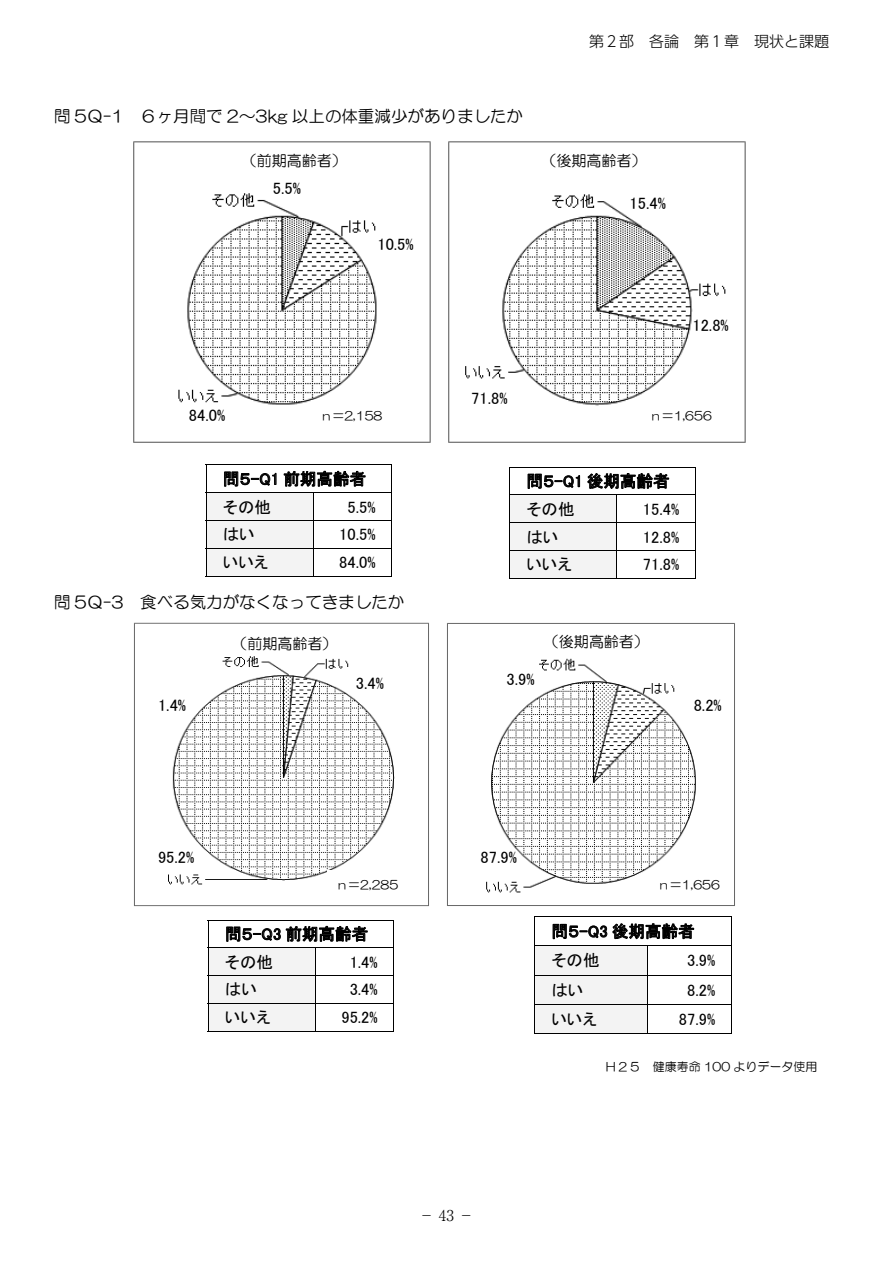
<style>
.page{position:relative;width:893px;height:1263px;background:#fff}
.page>*{position:absolute;margin:0;border:0;box-sizing:border-box;transform-origin:0 0}
.t1{font:16.5px/27.8px "MS P Gothic";color:#000}
.t2{font:16.5px "HG Maru Gothic MPRO";color:#000}
.t3{font:15px "HG Maru Gothic MPRO";color:#000}
.t4{font:300 15px "UD Shin Go Pr 6";color:#000}
.t5{font:300 15px "Ryumin Pro";color:#000}
.t6{font:12px "HG Maru Gothic MPRO";color:#000}
</style>
<div class="page">
<img style="left:133px;top:141px;width:298px;height:302px">
<img style="left:448px;top:141px;width:298px;height:302px">
<img style="left:134px;top:622px;width:295px;height:285px">
<img style="left:447px;top:623px;width:288px;height:283px">
<svg style="left:224px;top:471px;width:52px;height:15px"></svg>
<svg style="left:284px;top:471px;width:81px;height:16px"></svg>
<hr style="left:206px;top:465px;width:186px;height:1px;background:#000">
<div style="left:206px;top:493px;width:107px;height:27px;background:#f3f3f3"></div>
<hr style="left:206px;top:492px;width:186px;height:1px;background:#000">
<div style="left:206px;top:521px;width:107px;height:27px;background:#f3f3f3"></div>
<hr style="left:206px;top:520px;width:186px;height:1px;background:#000">
<div style="left:206px;top:548px;width:107px;height:27px;background:#f3f3f3"></div>
<hr style="left:206px;top:548px;width:186px;height:1px;background:#000">
<svg style="left:206px;top:466px;width:1px;height:110px"></svg>
<hr style="left:206px;top:576px;width:107px;height:1px;background:#000">
<svg style="left:313px;top:493px;width:1px;height:83px"></svg>
<hr style="left:313px;top:576px;width:78px;height:1px;background:#000">
<svg style="left:391px;top:466px;width:1px;height:111px"></svg>
<svg style="left:528px;top:474px;width:52px;height:15px"></svg>
<svg style="left:587px;top:473px;width:82px;height:16px"></svg>
<hr style="left:509px;top:467px;width:187px;height:1px;background:#000">
<div style="left:510px;top:495px;width:106px;height:27px;background:#f3f3f3"></div>
<hr style="left:509px;top:494px;width:187px;height:1px;background:#000">
<div style="left:510px;top:523px;width:106px;height:27px;background:#f3f3f3"></div>
<hr style="left:509px;top:522px;width:187px;height:1px;background:#000">
<div style="left:510px;top:551px;width:106px;height:27px;background:#f3f3f3"></div>
<hr style="left:509px;top:550px;width:187px;height:1px;background:#000">
<svg style="left:509px;top:468px;width:1px;height:110px"></svg>
<hr style="left:509px;top:578px;width:107px;height:1px;background:#000">
<svg style="left:616px;top:495px;width:1px;height:84px"></svg>
<hr style="left:617px;top:578px;width:78px;height:1px;background:#000">
<svg style="left:695px;top:468px;width:1px;height:111px"></svg>
<svg style="left:553px;top:923px;width:141px;height:16px"></svg>
<hr style="left:534px;top:916px;width:198px;height:1px;background:#000">
<div style="left:535px;top:946px;width:112px;height:29px;background:#f3f3f3"></div>
<hr style="left:534px;top:945px;width:198px;height:1px;background:#000">
<div style="left:535px;top:975px;width:112px;height:29px;background:#f3f3f3"></div>
<hr style="left:534px;top:975px;width:198px;height:1px;background:#000">
<div style="left:535px;top:1005px;width:112px;height:28px;background:#f3f3f3"></div>
<hr style="left:534px;top:1004px;width:198px;height:1px;background:#000">
<svg style="left:534px;top:917px;width:1px;height:116px"></svg>
<hr style="left:534px;top:1033px;width:114px;height:1px;background:#000">
<hr style="left:648px;top:1033px;width:83px;height:1px;background:#000">
<svg style="left:731px;top:917px;width:1px;height:117px"></svg>
<svg style="left:226px;top:926px;width:142px;height:16px"></svg>
<hr style="left:208px;top:920px;width:186px;height:1px;background:#000">
<div style="left:208px;top:948px;width:107px;height:27px;background:#f3f3f3"></div>
<hr style="left:208px;top:947px;width:186px;height:1px;background:#000">
<div style="left:208px;top:976px;width:107px;height:27px;background:#f3f3f3"></div>
<hr style="left:208px;top:975px;width:186px;height:1px;background:#000">
<div style="left:208px;top:1004px;width:107px;height:27px;background:#f3f3f3"></div>
<hr style="left:208px;top:1003px;width:186px;height:1px;background:#000">
<svg style="left:208px;top:921px;width:1px;height:110px"></svg>
<hr style="left:208px;top:1031px;width:107px;height:1px;background:#000">
<svg style="left:315px;top:948px;width:1px;height:83px"></svg>
<hr style="left:315px;top:1031px;width:78px;height:1px;background:#000">
<svg style="left:393px;top:921px;width:1px;height:111px"></svg>
<div style="left:327px;top:870px;width:83px;height:29px;background:#fff"></div>
<div style="left:194px;top:629px;width:181px;height:23px;background:#fff"></div>
<div style="left:535px;top:627px;width:171px;height:26px;background:#fff"></div>
<div style="left:312px;top:401px;width:96px;height:29px;background:#fff"></div>
<div style="left:641px;top:401px;width:89px;height:29px;background:#fff"></div>
<div style="left:649px;top:870px;width:81px;height:29px;background:#fff"></div>
<div style="left:188px;top:147px;width:205px;height:31px;background:#fff"></div>
<div style="left:503px;top:147px;width:181px;height:31px;background:#fff"></div>
<p class="t2" style="left:54px;top:108px;width:470px">問 5Ｑ-1 ６ヶ月間で 2～3kg 以上の体重減少がありましたか</p>
<p class="t4" style="left:589px;top:29px;width:242px">第２部　各論　第１章　現状と課題</p>
<p class="t3" style="left:242px;top:154px;width:107px">（前期高齢者）</p>
<p class="t3" style="left:541px;top:154px;width:107px">（後期高齢者）</p>
<p class="t1" style="left:189px;top:401px;width:38px">84.0%</p>
<p class="t1" style="left:273px;top:174px;width:30px">5.5%</p>
<p class="t1" style="left:377px;top:230px;width:38px">10.5%</p>
<p class="t1" style="left:630px;top:189px;width:38px">15.4%</p>
<p class="t1" style="left:471px;top:384px;width:38px">71.8%</p>
<p class="t1" style="left:692px;top:311px;width:38px">12.8%</p>
<p class="t6" style="left:320px;top:409px;width:64px">ｎ＝2,158</p>
<p class="t6" style="left:650px;top:409px;width:64px">ｎ＝1,656</p>
<p class="t1" style="left:223px;top:465px;width:145px">問５-Q1 前期高齢者その他</p>
<p class="t1" style="left:348px;top:493px;width:30px">5.5%</p>
<p class="t1" style="left:223px;top:520px;width:34px">はい</p>
<p class="t1" style="left:339px;top:520px;width:38px">10.5%</p>
<p class="t1" style="left:223px;top:548px;width:47px">いいえ</p>
<p class="t1" style="left:339px;top:548px;width:38px">84.0%</p>
<p class="t2" style="left:54px;top:594px;width:352px">問 5Ｑ-3 食べる気力がなくなってきましたか</p>
<p class="t1" style="left:526px;top:467px;width:145px">問５-Q1 後期高齢者その他</p>
<p class="t1" style="left:643px;top:495px;width:38px">15.4%</p>
<p class="t1" style="left:526px;top:523px;width:34px">はい</p>
<p class="t1" style="left:643px;top:523px;width:38px">12.8%</p>
<p class="t1" style="left:526px;top:550px;width:47px">いいえ</p>
<p class="t1" style="left:643px;top:550px;width:38px">71.8%</p>
<p class="t3" style="left:232px;top:636px;width:107px">（前期高齢者）</p>
<p class="t3" style="left:544px;top:634px;width:107px">（後期高齢者）</p>
<p class="t1" style="left:158px;top:691px;width:30px">1.4%</p>
<p class="t1" style="left:356px;top:669px;width:30px">3.4%</p>
<p class="t1" style="left:507px;top:665px;width:30px">3.9%</p>
<p class="t1" style="left:694px;top:691px;width:30px">8.2%</p>
<p class="t1" style="left:158px;top:843px;width:38px">95.2%</p>
<p class="t6" style="left:336px;top:879px;width:64px">ｎ＝2,285</p>
<p class="t1" style="left:225px;top:920px;width:145px">問５-Q3 前期高齢者その他</p>
<p class="t1" style="left:350px;top:948px;width:30px">1.4%</p>
<p class="t1" style="left:225px;top:975px;width:34px">はい</p>
<p class="t1" style="left:350px;top:975px;width:30px">3.4%</p>
<p class="t1" style="left:225px;top:1003px;width:47px">いいえ</p>
<p class="t1" style="left:341px;top:1003px;width:38px">95.2%</p>
<p class="t1" style="left:481px;top:843px;width:38px">87.9%</p>
<p class="t6" style="left:658px;top:879px;width:64px">ｎ＝1,656</p>
<p class="t1" style="left:551px;top:917px;width:145px;line-height:29.1px">問５-Q3 後期高齢者その他</p>
<p class="t1" style="left:687px;top:946px;width:30px">3.9%</p>
<p class="t1" style="left:551px;top:976px;width:34px">はい</p>
<p class="t1" style="left:687px;top:976px;width:30px">8.2%</p>
<p class="t1" style="left:551px;top:1005px;width:47px">いいえ</p>
<p class="t1" style="left:679px;top:1005px;width:38px">87.9%</p>
<p class="t6" style="left:605px;top:1060px;width:214px">Ｈ２５ 健康寿命 100 よりデータ使用</p>
<p class="t5" style="left:419px;top:1203px;width:56px">－ 43 －</p>
</div>
